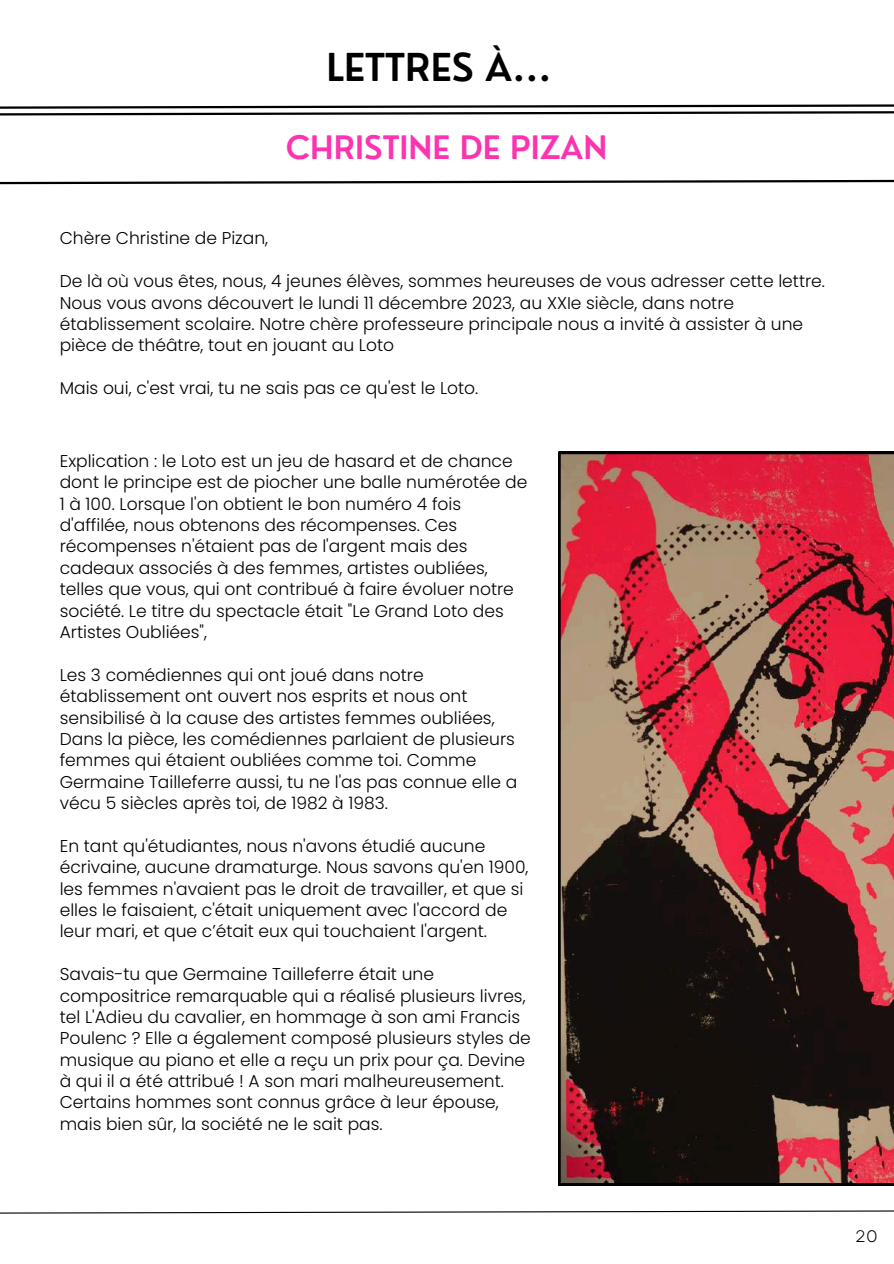
<style>
.page{position:relative;width:894px;height:1264px;background:#fff}
.page>*{position:absolute;margin:0;border:0;box-sizing:border-box;transform-origin:0 0}
.t1{font:600 37.5px "Nourd";color:#000}
.t2{font:600 31.5px "Nourd";color:#fd34af}
.t3{font:300 17.1px/21.3px "Poppins";color:#000}
.t4{font:16.65px "Garet";color:#000}
</style>
<div class="page">
<svg style="left:0;top:104px;width:893px;height:12px"></svg>
<svg style="left:0;top:179px;width:893px;height:6px"></svg>
<svg style="left:0;top:1210px;width:893px;height:4px"></svg>
<img style="left:558px;top:452px;width:335px;height:733px">
<h1 class="t1" style="left:326px;top:44px;width:226px">LETTRES À...</h1>
<h2 class="t2" style="left:286px;top:128px;width:323px">CHRISTINE DE PIZAN</h2>
<p class="t3" style="left:60px;top:228px;width:210px">Chère Christine de Pizan,</p>
<p class="t3" style="left:60px;top:270px;width:766px">De là où vous êtes, nous, 4 jeunes élèves, sommes heureuses de vous adresser cette lettre.<br>Nous vous avons découvert le lundi 11 décembre 2023, au XXIe siècle, dans notre établissement scolaire. Notre chère professeure principale nous a invité à assister à une pièce de théâtre, tout en jouant au Loto</p>
<p class="t3" style="left:60px;top:377px;width:420px">Mais oui, c'est vrai, tu ne sais pas ce qu'est le Loto.</p>
<p class="t3" style="left:60px;top:450px;width:469px">Explication : le Loto est un jeu de hasard et de chance dont le principe est de piocher une balle numérotée de 1 à 100. Lorsque l'on obtient le bon numéro 4 fois d'affilée, nous obtenons des récompenses. Ces récompenses n'étaient pas de l'argent mais des cadeaux associés à des femmes, artistes oubliées, telles que vous, qui ont contribué à faire évoluer notre société. Le titre du spectacle était "Le Grand Loto des Artistes Oubliées",</p>
<p class="t3" style="left:60px;top:664px;width:459px">Les 3 comédiennes qui ont joué dans notre établissement ont ouvert nos esprits et nous ont sensibilisé à la cause des artistes femmes oubliées, Dans la pièce, les comédiennes parlaient de plusieurs femmes qui étaient oubliées comme toi. Comme Germaine Tailleferre aussi, tu ne l'as pas connue elle a vécu 5 siècles après toi, de 1982 à 1983.</p>
<p class="t3" style="left:60px;top:835px;width:470px">En tant qu'étudiantes, nous n'avons étudié aucune écrivaine, aucune dramaturge. Nous savons qu'en 1900, les femmes n'avaient pas le droit de travailler, et que si elles le faisaient, c'était uniquement avec l'accord de leur mari, et que c’était eux qui touchaient l'argent.</p>
<p class="t3" style="left:60px;top:963px;width:472px">Savais-tu que Germaine Tailleferre était une compositrice remarquable qui a réalisé plusieurs livres, tel L'Adieu du cavalier, en hommage à son ami Francis Poulenc ? Elle a également composé plusieurs styles de musique au piano et elle a reçu un prix pour ça. Devine à qui il a été attribué ! A son mari malheureusement.<br>Certains hommes sont connus grâce à leur épouse, mais bien sûr, la société ne le sait pas.</p>
<p class="t4" style="left:855px;top:1224px;width:24px">20</p>
</div>
